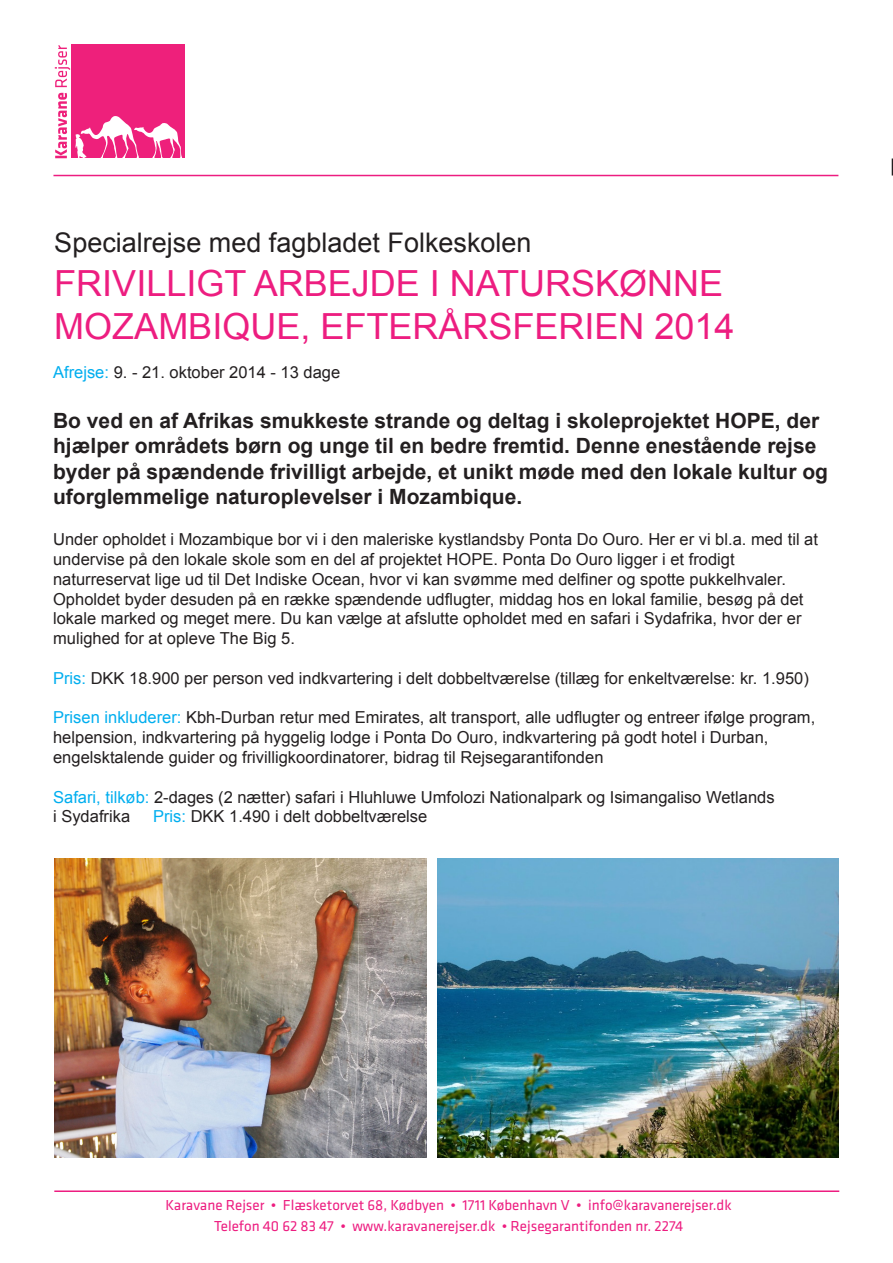
<style>
.page{position:relative;width:893px;height:1263px;background:#fff}
.page>*{position:absolute;margin:0;border:0;box-sizing:border-box;transform-origin:0 0}
.t1{font:36px "Arial";color:#ed1d80}
.t2{font:27px "Arial";color:#231f20}
.t3{font:700 21px/25.2px "Arial";color:#231f20}
.t4{font:16.5px/19.8px "Arial";color:#231f20}
.t5{font:15px "Klavika Basic";color:#ed1d80}
.s1{color:#00aeef}
</style>
<div class="page">
<svg style="left:892px;top:158px;width:1px;height:17px"></svg>
<hr style="left:53px;top:175px;width:785px;height:1px;background:#ed1d80">
<hr style="left:54px;top:1190px;width:785px;height:2px;background:#ed1d80">
<div style="left:71px;top:44px;width:114px;height:114px;background:#ee207b"></div>
<svg style="left:75px;top:116px;width:107px;height:42px"></svg>
<svg style="left:55px;top:93px;width:12px;height:65px"></svg>
<svg style="left:55px;top:45px;width:15px;height:42px"></svg>
<img style="left:438px;top:858px;width:400px;height:299px">
<img style="left:54px;top:858px;width:372px;height:299px">
<p class="t2" style="left:54px;top:224px;width:479px">Specialrejse med fagbladet Folkeskolen</p>
<p class="t1" style="left:54px;top:258px;width:670px">FRIVILLIGT ARBEJDE I NATURSKØNNE</p>
<p class="t1" style="left:54px;top:301px;width:682px">MOZAMBIQUE, EFTERÅRSFERIEN 2014</p>
<p class="t4" style="left:53px;top:362px;width:289px"><span class="s1">Afrejse:</span> 9. - 21. oktober 2014 - 13 dage</p>
<p class="t3" style="left:53px;top:408px;width:776px">Bo ved en af Afrikas smukkeste strande og deltag i skoleprojektet HOPE, der hjælper områdets børn og unge til en bedre fremtid. Denne enestående rejse byder på spændende frivilligt arbejde, et unikt møde med den lokale kultur og uforglemmelige naturoplevelser i Mozambique.</p>
<p class="t4" style="left:53px;top:529px;width:766px">Under opholdet i Mozambique bor vi i den maleriske kystlandsby Ponta Do Ouro. Her er vi bl.a. med til at undervise på den lokale skole som en del af projektet HOPE. Ponta Do Ouro ligger i et frodigt</p>
<p class="t4" style="left:53px;top:569px;width:734px">naturreservat lige ud til Det Indiske Ocean, hvor vi kan svømme med delfiner og spotte pukkelhvaler.</p>
<p class="t4" style="left:53px;top:589px;width:752px;text-align:justify">Opholdet byder desuden på en række spændende udflugter, middag hos en lokal familie, besøg på det lokale marked og meget mere. Du kan vælge at afslutte opholdet med en safari i Sydafrika, hvor der er mulighed for at opleve The Big 5.</p>
<p class="t4" style="left:53px;top:668px;width:757px"><span class="s1">Pris:</span> DKK 18.900 per person ved indkvartering i delt dobbeltværelse (tillæg for enkeltværelse: kr. 1.950)</p>
<p class="t4" style="left:53px;top:708px;width:764px"><span class="s1">Prisen inkluderer:</span> Kbh-Durban retur med Emirates, alt transport, alle udflugter og entreer ifølge program,</p>
<p class="t4" style="left:53px;top:727px;width:717px">helpension, indkvartering på hyggelig lodge i Ponta Do Ouro, indkvartering på godt hotel i Durban,</p>
<p class="t4" style="left:53px;top:747px;width:552px">engelsktalende guider og frivilligkoordinatorer, bidrag til Rejsegarantifonden</p>
<p class="t4" style="left:53px;top:787px;width:723px"><span class="s1">Safari, tilkøb:</span> 2-dages (2 nætter) safari i Hluhluwe Umfolozi Nationalpark og Isimangaliso Wetlands</p>
<p class="t4" style="left:53px;top:807px;width:79px">i Sydafrika</p>
<p class="t4" style="left:153px;top:807px;width:276px"><span class="s1">Pris:</span> DKK 1.490 i delt dobbeltværelse</p>
<p class="t5" style="left:166px;top:1196px;width:568px">Karavane Rejser • Flæsketorvet 68, Kødbyen • 1711 København V • info@karavanerejser.dk</p>
<p class="t5" style="left:214px;top:1217px;width:471px">Telefon 40 62 83 47 • www.karavanerejser.dk • Rejsegarantifonden nr. 2274</p>
</div>
